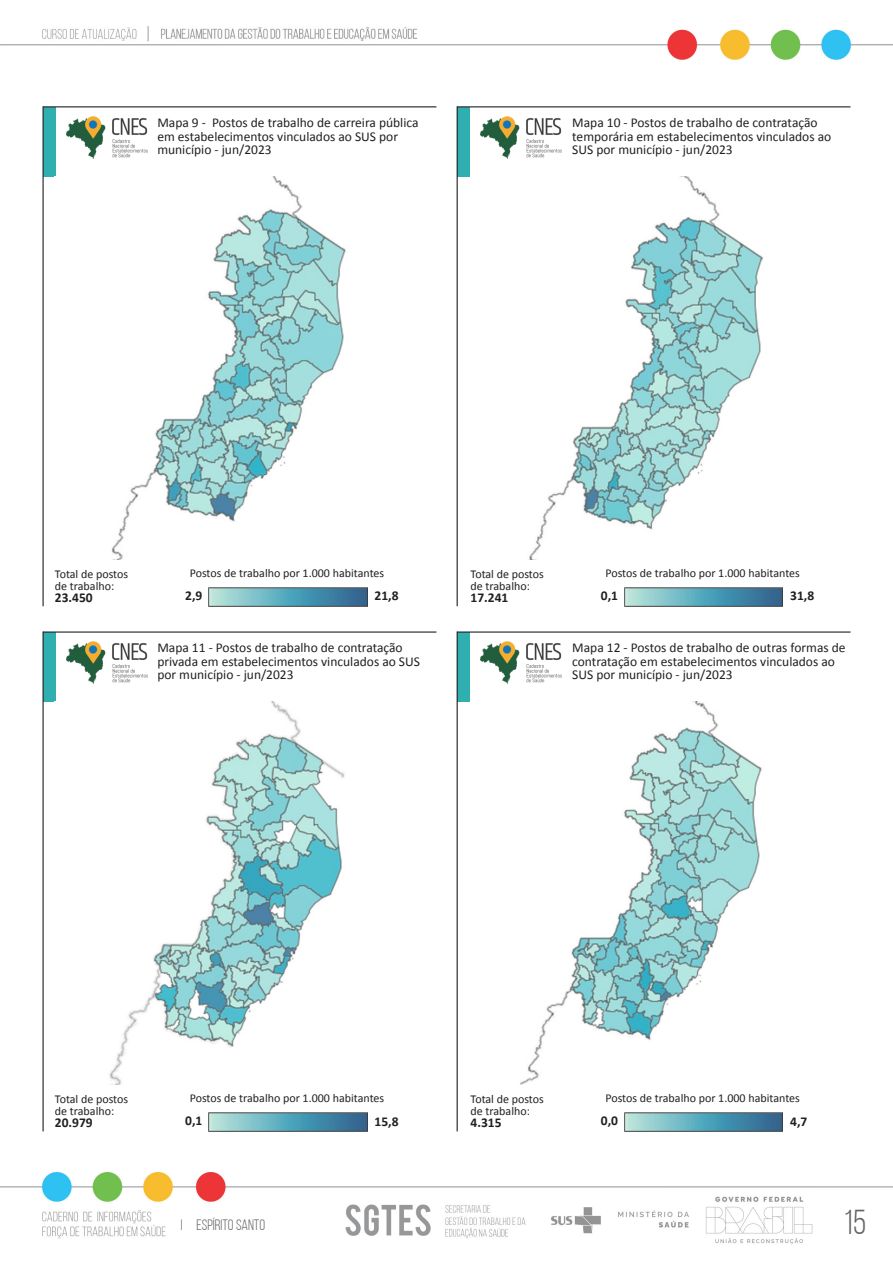
<style>
.page{position:relative;width:893px;height:1263px;background:#fff}
.page>*{position:absolute;margin:0;border:0;box-sizing:border-box;transform-origin:0 0}
.t1{font:34.5px "Bebas Neue";color:#636363}
.t2{font:15px "Bebas Neue";color:#636363}
.t3{font:13.5px/13.5px "Calibri";color:#231f20}
.t4{font:700 13.5px "Calibri";color:#231f20}
.t5{font:12px/12px "Calibri";color:#231f20}
</style>
<div class="page">
<img style="left:0;top:26px;width:893px;height:33px">
<img style="left:0;top:1172px;width:893px;height:73px">
<div style="left:43px;top:107px;width:12px;height:69px;background:#30afb1"></div>
<img style="left:66px;top:117px;width:82px;height:41px">
<hr style="left:43px;top:106px;width:393px;height:1px;background:#231f20">
<hr style="left:43px;top:106px;width:1px;height:500px;background:#231f20">
<div style="left:457px;top:107px;width:12px;height:69px;background:#30afb1"></div>
<img style="left:481px;top:117px;width:81px;height:41px">
<hr style="left:457px;top:106px;width:393px;height:1px;background:#231f20">
<hr style="left:457px;top:106px;width:1px;height:500px;background:#231f20">
<div style="left:43px;top:632px;width:12px;height:69px;background:#30afb1"></div>
<img style="left:66px;top:642px;width:82px;height:41px">
<hr style="left:43px;top:631px;width:393px;height:2px;background:#231f20">
<hr style="left:43px;top:631px;width:1px;height:500px;background:#231f20">
<div style="left:457px;top:632px;width:12px;height:69px;background:#30afb1"></div>
<img style="left:481px;top:642px;width:81px;height:41px">
<hr style="left:457px;top:631px;width:393px;height:2px;background:#231f20">
<hr style="left:457px;top:631px;width:1px;height:500px;background:#231f20">
<img style="left:112px;top:176px;width:234px;height:383px">
<img style="left:529px;top:176px;width:234px;height:383px">
<img style="left:209px;top:587px;width:158px;height:19px">
<img style="left:625px;top:587px;width:158px;height:19px">
<img style="left:109px;top:701px;width:236px;height:383px">
<img style="left:520px;top:701px;width:242px;height:383px">
<img style="left:209px;top:1112px;width:158px;height:19px">
<img style="left:625px;top:1112px;width:158px;height:19px">
<p class="t3" style="left:157px;top:116px;width:263px">Mapa 9 - Postos de trabalho de carreira pública em estabelecimentos vinculados ao SUS por município - jun/2023</p>
<p class="t3" style="left:572px;top:116px;width:261px">Mapa 10 - Postos de trabalho de contratação temporária em estabelecimentos vinculados ao<br>SUS por município - jun/2023</p>
<p class="t5" style="left:190px;top:567px;width:196px">Postos de trabalho por 1.000 habitantes</p>
<p class="t4" style="left:185px;top:586px;width:19px">2,9</p>
<p class="t5" style="left:605px;top:567px;width:196px">Postos de trabalho por 1.000 habitantes</p>
<p class="t4" style="left:601px;top:586px;width:19px">0,1</p>
<p class="t5" style="left:55px;top:567px;width:75px">Total de postos de trabalho:</p>
<p class="t4" style="left:55px;top:587px;width:39px">23.450</p>
<p class="t4" style="left:790px;top:586px;width:26px">31,8</p>
<p class="t5" style="left:471px;top:567px;width:75px">Total de postos de trabalho:</p>
<p class="t4" style="left:471px;top:587px;width:39px">17.241</p>
<p class="t4" style="left:374px;top:586px;width:26px">21,8</p>
<p class="t3" style="left:157px;top:641px;width:264px">Mapa 11 - Postos de trabalho de contratação privada em estabelecimentos vinculados ao SUS por município - jun/2023</p>
<p class="t3" style="left:572px;top:641px;width:275px">Mapa 12 - Postos de trabalho de outras formas de contratação em estabelecimentos vinculados ao<br>SUS por município - jun/2023</p>
<p class="t5" style="left:190px;top:1092px;width:196px">Postos de trabalho por 1.000 habitantes</p>
<p class="t4" style="left:185px;top:1111px;width:19px">0,1</p>
<p class="t5" style="left:605px;top:1092px;width:196px">Postos de trabalho por 1.000 habitantes</p>
<p class="t4" style="left:601px;top:1111px;width:19px">0,0</p>
<p class="t5" style="left:55px;top:1092px;width:75px">Total de postos de trabalho:</p>
<p class="t4" style="left:55px;top:1113px;width:39px">20.979</p>
<p class="t4" style="left:790px;top:1112px;width:19px">4,7</p>
<p class="t5" style="left:471px;top:1092px;width:75px">Total de postos de trabalho:</p>
<p class="t4" style="left:471px;top:1113px;width:32px">4.315</p>
<p class="t4" style="left:374px;top:1112px;width:26px">15,8</p>
<p class="t2" style="left:181px;top:1217px;width:86px">I ESPÍRITO SANTO</p>
<h1 class="t1" style="left:843px;top:1204px;width:24px">15</h1>
</div>
